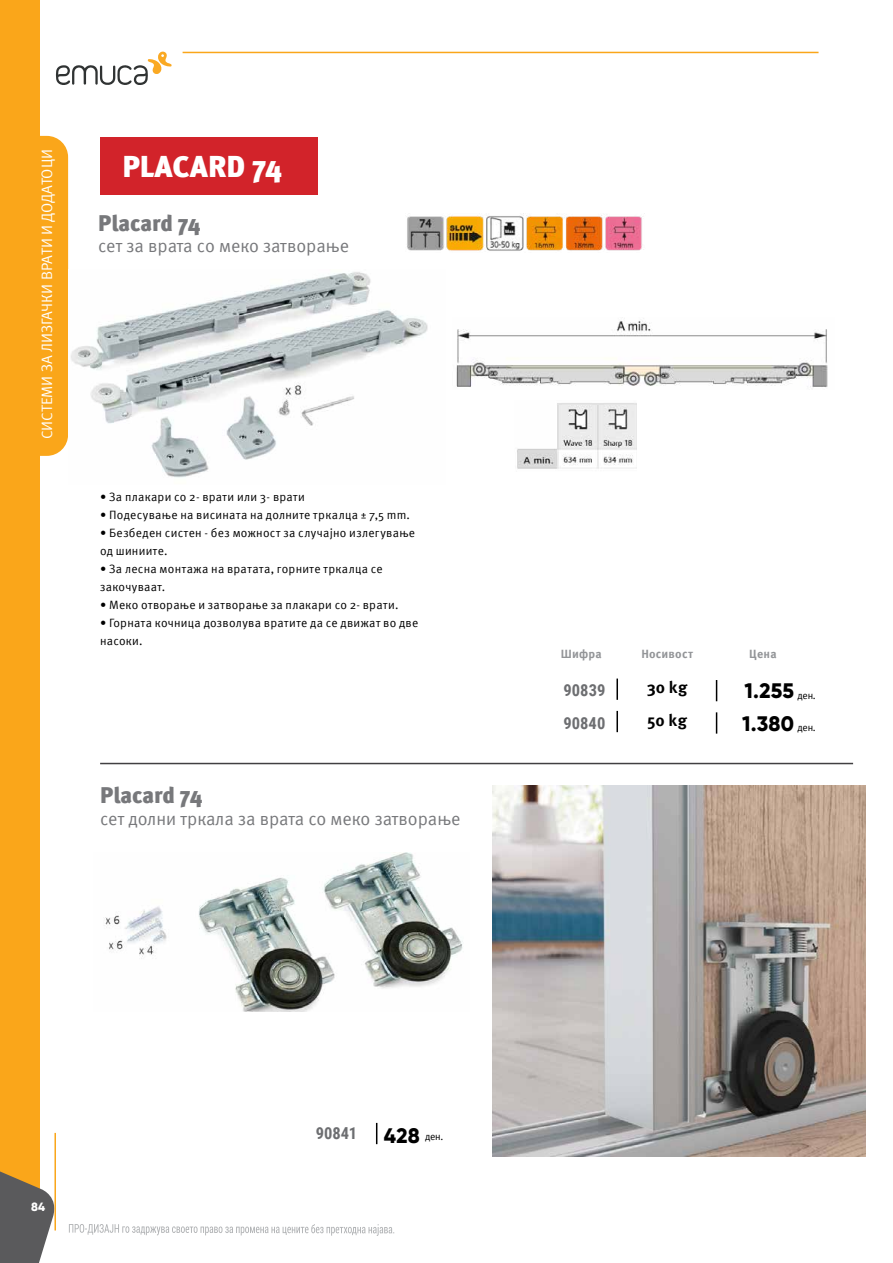
<style>
.page{position:relative;width:893px;height:1263px;background:#fff}
.page>*{position:absolute;margin:0;border:0;box-sizing:border-box;transform-origin:0 0}
.t1{font:900 30px "Meta Pro";color:#fff}
.t2{font:900 22.5px "Meta Pro";color:#77787b}
.t3{font:800 21px/33px "Gilroy";letter-spacing:.005em;color:#000}
.t4{font:18px "Meta Pro";color:#77787b}
.t5{font:700 16.5px/33px "Roboto Condensed";color:#6d6e71}
.t6{font:700 16.5px/33px "Meta Pro";letter-spacing:.015em;color:#000}
.t7{font:15px "Meta Pro";color:#fff}
.t8{font:12px/18px "Meta Pro";letter-spacing:.02em;color:#000}
.t9{font:700 12px "Meta Pro";letter-spacing:.015em;color:#939598}
.t10{font:800 12px "Gilroy";color:#fff}
.t11{font:10.2px "Meta Pro";letter-spacing:-.025em;color:#000}
.s1{font-family:"Gilroy";font-weight:800;font-size:21px}
</style>
<div class="page">
<div style="left:2px;top:136px;width:66px;height:320px;background:#faa61a;border-radius:21px"></div>
<div style="left:100px;top:137px;width:217px;height:58px;background:#d2232a"></div>
<hr style="left:616px;top:678px;width:2px;height:22px;background:#000">
<hr style="left:616px;top:711px;width:2px;height:21px;background:#000">
<svg style="left:716px;top:680px;width:1px;height:21px"></svg>
<svg style="left:716px;top:712px;width:1px;height:22px"></svg>
<img style="left:71px;top:272px;width:357px;height:206px">
<img style="left:517px;top:403px;width:41px;height:66px">
<img style="left:558px;top:403px;width:79px;height:66px">
<img style="left:456px;top:321px;width:372px;height:66px">
<img style="left:407px;top:213px;width:238px;height:38px">
<svg style="left:376px;top:1123px;width:1px;height:21px"></svg>
<img style="left:105px;top:853px;width:358px;height:158px">
<img style="left:492px;top:786px;width:374px;height:370px">
<hr style="left:100px;top:763px;width:753px;height:1px;background:#414042">
<div style="left:0;top:0;width:39px;height:1221px;background:#faa61a"></div>
<svg style="left:0;top:1139px;width:56px;height:124px"></svg>
<hr style="left:54px;top:1133px;width:2px;height:97px;background:#faa61a">
<svg style="left:56px;top:51px;width:116px;height:34px"></svg>
<hr style="left:183px;top:52px;width:635px;height:1px;background:#faa61a">
<svg style="left:69px;top:1224px;width:325px;height:12px"></svg>
<p class="t7" style="left:36px;top:439px;width:292px;rotate:-90deg">СИСТЕМИ ЗА ЛИЗГАЧКИ ВРАТИ И ДОДАТОЦИ</p>
<h1 class="t1" style="left:122px;top:143px;width:161px">PLACARD 74</h1>
<h2 class="t2" style="left:98px;top:205px;width:104px">Placard 74</h2>
<h3 class="t4" style="left:98px;top:232px;width:253px">сет за врата со меко затворање</h3>
<p class="t8" style="left:100px;top:487px;width:206px">• За плакари со 2- врати или 3- врати</p>
<p class="t8" style="left:100px;top:505px;width:311px">• Подесување на висината на долните тркалца ± 7,5 mm.</p>
<p class="t8" style="left:100px;top:523px;width:317px">• Безбеден систен - без можност за случајно излегување од шиниите.</p>
<p class="t8" style="left:100px;top:559px;width:284px">• За лесна монтажа на вратата, горните тркалца се закочуваат.</p>
<p class="t8" style="left:100px;top:595px;width:300px">• Меко отворање и затворање за плакари со 2- врати.</p>
<p class="t8" style="left:100px;top:613px;width:320px">• Горната кочница дозволува вратите да се движат во две насоки.</p>
<h2 class="t2" style="left:100px;top:777px;width:104px">Placard 74</h2>
<h3 class="t4" style="left:100px;top:805px;width:362px">сет долни тркала за врата со меко затворање</h3>
<p class="t9" style="left:561px;top:644px;width:42px">Шифра</p>
<p class="t9" style="left:641px;top:644px;width:53px">Носивост</p>
<p class="t9" style="left:749px;top:644px;width:29px">Цена</p>
<h3 class="t3" style="left:742px;top:674px;width:53px">1.255<br>1.380</h3>
<h3 class="t6" style="left:647px;top:669px;width:42px">30 kg<br>50 kg</h3>
<h3 class="t5" style="left:563px;top:673px;width:44px">90839<br>90840</h3>
<p class="t11" style="left:797px;top:688px;width:20px">ден.</p>
<p class="t11" style="left:797px;top:720px;width:20px">ден.</p>
<p class="t10" style="left:31px;top:1199px;width:16px">84</p>
<h3 class="t5" style="left:316px;top:1116px;width:43px">90841</h3>
<p class="t11" style="left:384px;top:1129px;width:61px"><span class="s1">428</span> ден.</p>
</div>
